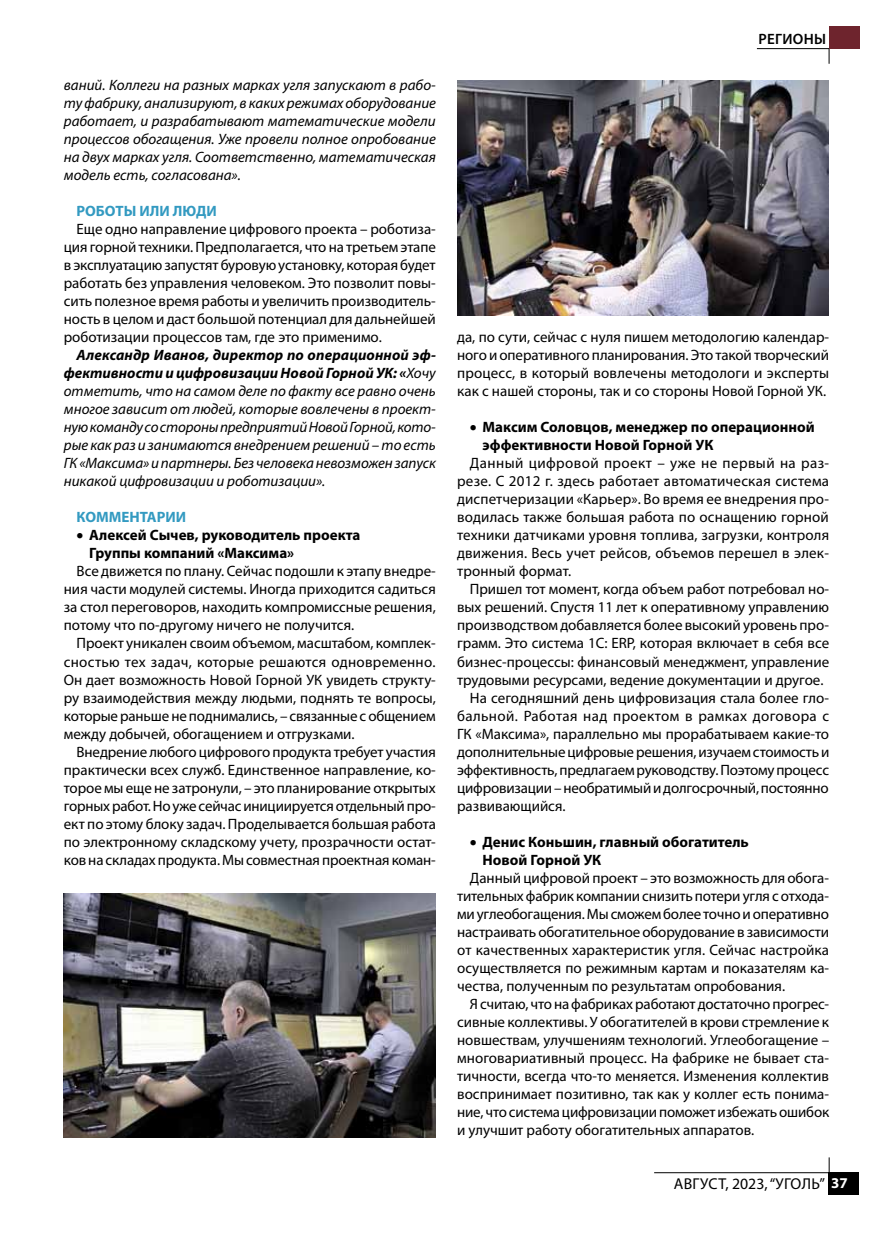
<style>
.page{position:relative;width:893px;height:1234px;background:#fff}
.page>*{position:absolute;margin:0;border:0;box-sizing:border-box;transform-origin:0 0}
.t1{font:15.75px "Myriad Pro";letter-spacing:.02em;color:#000}
.t2{font:15px/18px "Myriad Pro";color:#000;text-align:justify}
.t3{font:italic 15px/18px "Myriad Pro";color:#000;text-align:justify}
.t4{font:700 15px/18px "Myriad Pro";color:#000}
.t5{font:15px "Myriad Pro";letter-spacing:.025em;color:#000}
.t6{font:700 15px "Myriad Pro";color:#339ac1}
.t7{font:600 15px "Myriad Pro";letter-spacing:.02em;color:#000}
.s1{font-weight:700}
.s2{font-weight:700;font-size:15px;color:#fff}
</style>
<div class="page">
<img style="left:64px;top:893px;width:372px;height:244px">
<img style="left:457px;top:81px;width:372px;height:234px">
<div style="left:829px;top:1171px;width:30px;height:23px;background:#000"></div>
<hr style="left:654px;top:1171px;width:175px;height:1px;background:#000">
<svg style="left:829px;top:1157px;width:1px;height:15px"></svg>
<hr style="left:757px;top:48px;width:72px;height:1px;background:#000">
<svg style="left:829px;top:49px;width:1px;height:15px"></svg>
<div style="left:829px;top:27px;width:31px;height:22px;background:#6e242d"></div>
<p class="t3" style="left:64px;top:76px;width:374px">ваний. Коллеги на разных марках угля запускают в рабо&shy;ту фабрику, анализируют, в каких режимах оборудование работает, и разрабатывают математические модели процессов обогащения. Уже провели полное опробование на двух марках угля. Соответственно, математическая модель есть, согласована».</p>
<p class="t6" style="left:77px;top:201px;width:142px">РОБОТЫ ИЛИ ЛЮДИ</p>
<p class="t2" style="left:64px;top:220px;width:374px;text-indent:13px">Еще одно направление цифрового проекта – роботиза&shy;ция горной техники. Предполагается, что на третьем этапе в эксплуатацию запустят буровую установку, которая будет работать без управления человеком. Это позволит повы&shy;сить полезное время работы и увеличить производитель&shy;ность в целом и даст большой потенциал для дальнейшей роботизации процессов там, где это применимо.</p>
<p class="t3" style="left:64px;top:346px;width:374px;text-indent:13px"><span class="s1">Александр Иванов, директор по операционной эф&shy;фективности и цифровизации Новой Горной УК: «</span>Хочу отметить, что на самом деле по факту все равно очень многое зависит от людей, которые вовлечены в проект&shy;ную команду со стороны предприятий Новой Горной, кото&shy;рые как раз и занимаются внедрением решений – то есть ГК «Максима» и партнеры. Без человека невозможен запуск никакой цифровизации и роботизации».</p>
<p class="t6" style="left:77px;top:507px;width:111px">КОММЕНТАРИИ</p>
<p class="t4" style="left:89px;top:525px;width:273px;text-indent:-13px">• Алексей Сычев, руководитель проекта<br>Группы компаний «Максима»</p>
<p class="t2" style="left:64px;top:562px;width:374px;text-indent:13px">Все движется по плану. Сейчас подошли к этапу внедре&shy;ния части модулей системы. Иногда приходится садиться за стол переговоров, находить компромиссные решения, потому что по-другому ничего не получится.</p>
<p class="t2" style="left:64px;top:634px;width:374px;text-indent:13px">Проект уникален своим объемом, масштабом, комплек&shy;сностью тех задач, которые решаются одновременно.<br>Он дает возможность Новой Горной УК увидеть структу&shy;ру взаимодействия между людьми, поднять те вопросы, которые раньше не поднимались, – связанные с общением между добычей, обогащением и отгрузками.</p>
<p class="t2" style="left:64px;top:742px;width:374px;text-indent:13px">Внедрение любого цифрового продукта требует участия практически всех служб. Единственное направление, ко&shy;торое мы еще не затронули, – это планирование открытых горных работ. Но уже сейчас инициируется отдельный про&shy;ект по этому блоку задач. Проделывается большая работа по электронному складскому учету, прозрачности остат&shy;ков на складах продукта. Мы совместная проектная коман-</p>
<p class="t7" style="left:759px;top:30px;width:69px">РЕГИОНЫ</p>
<p class="t2" style="left:457px;top:328px;width:374px">да, по сути, сейчас с нуля пишем методологию календар&shy;ного и оперативного планирования. Это такой творческий процесс, в который вовлечены методологи и эксперты как с нашей стороны, так и со стороны Новой Горной УК.</p>
<p class="t4" style="left:483px;top:417px;width:334px;text-indent:-13px">• Максим Соловцов, менеджер по операционной эффективности Новой Горной УК</p>
<p class="t2" style="left:457px;top:454px;width:374px;text-indent:13px">Данный цифровой проект – уже не первый на раз&shy;резе. С 2012 г. здесь работает автоматическая система диспетчеризации «Карьер». Во время ее внедрения про&shy;водилась также большая работа по оснащению горной техники датчиками уровня топлива, загрузки, контроля движения. Весь учет рейсов, объемов перешел в элек&shy;тронный формат.</p>
<p class="t2" style="left:470px;top:580px;width:361px">Пришел тот момент, когда объем работ потребовал но-</p>
<p class="t2" style="left:457px;top:598px;width:374px">вых решений. Спустя 11 лет к оперативному управлению</p>
<p class="t2" style="left:457px;top:616px;width:374px">производством добавляется более высокий уровень про-</p>
<p class="t2" style="left:457px;top:634px;width:374px">грамм. Это система 1С: ERP, которая включает в себя все</p>
<p class="t2" style="left:457px;top:652px;width:374px">бизнес-процессы: финансовый менеджмент, управление</p>
<p class="t2" style="left:457px;top:670px;width:368px">трудовыми ресурсами, ведение документации и другое.</p>
<p class="t2" style="left:470px;top:688px;width:361px">На сегодняшний день цифровизация стала более гло-</p>
<p class="t5" style="left:457px;top:706px;width:374px">бальной. Работая над проектом в рамках договора с</p>
<p class="t2" style="left:457px;top:724px;width:374px">ГК «Максима», параллельно мы прорабатываем какие-то</p>
<p class="t2" style="left:457px;top:742px;width:374px">дополнительные цифровые решения, изучаем стоимость и</p>
<p class="t2" style="left:457px;top:760px;width:373px">эффективность, предлагаем руководству. Поэтому процесс</p>
<p class="t2" style="left:457px;top:778px;width:373px">цифровизации – необратимый и долгосрочный, постоянно</p>
<p class="t2" style="left:457px;top:796px;width:110px">развивающийся.</p>
<p class="t4" style="left:483px;top:831px;width:268px;text-indent:-13px">• Денис Коньшин, главный обогатитель<br>Новой Горной УК</p>
<p class="t2" style="left:457px;top:868px;width:374px;text-indent:13px">Данный цифровой проект – это возможность для обога&shy;тительных фабрик компании снизить потери угля с отхода&shy;ми углеобогащения. Мы сможем более точно и оперативно настраивать обогатительное оборудование в зависимости от качественных характеристик угля. Сейчас настройка осуществляется по режимным картам и показателям ка&shy;чества, полученным по результатам опробования.</p>
<p class="t2" style="left:457px;top:994px;width:374px;text-indent:13px">Я считаю, что на фабриках работают достаточно прогрес&shy;сивные коллективы. У обогатителей в крови стремление к новшествам, улучшениям технологий. Углеобогащение – многовариативный процесс. На фабрике не бывает ста&shy;тичности, всегда что-то меняется. Изменения коллектив воспринимает позитивно, так как у коллег есть понима&shy;ние, что система цифровизации поможет избежать ошибок и улучшит работу обогатительных аппаратов.</p>
<p class="t1" style="left:674px;top:1173px;width:176px">АВГУСТ, 2023, “УГОЛЬ” <span class="s2">37</span></p>
</div>
